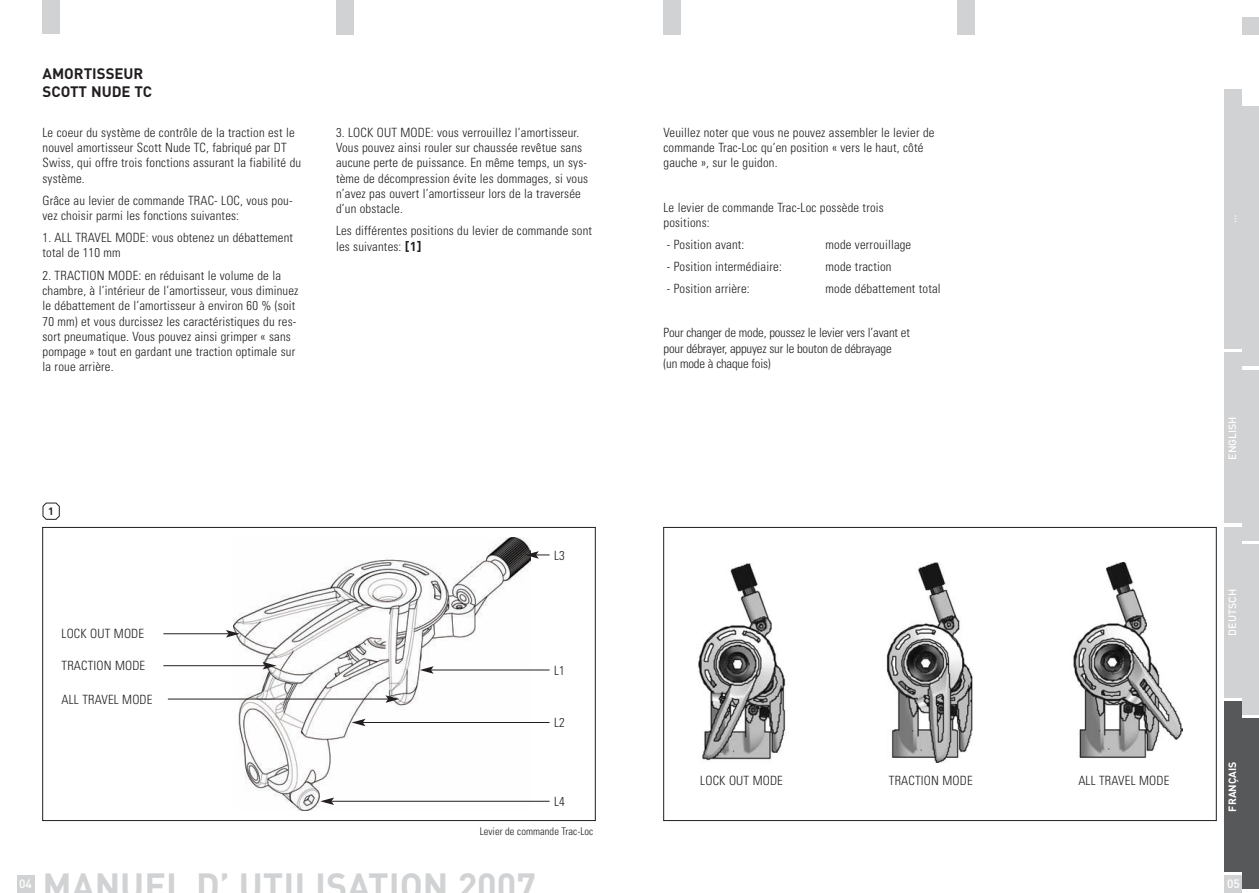
<style>
.page{position:relative;width:1259px;height:893px;background:#fff}
.page>*{position:absolute;margin:0;border:0;box-sizing:border-box;transform-origin:0 0}
.t1{font:700 36px "DIN";color:#d1d2d4}
.t2{font:700 15px/17.5px "DIN";color:#231f20}
.t3{font:300 condensed 12.75px/15.3px "Univers LT";letter-spacing:.015em;color:#231f20}
.t4{font:300 condensed 12.75px/15.3px "Univers LT";letter-spacing:-.015em;color:#231f20}
.t5{font:500 12px "DIN";color:#fff}
.t6{font:300 condensed 10.5px "Univers LT";letter-spacing:.005em;color:#231f20}
.t7{font:500 10.5px "DIN";color:#fff}
.t8{font:700 10.5px "DIN";color:#fff}
.t9{font:700 10.5px "DIN";color:#231f20}
.s1{font-family:"DIN";font-weight:700;font-stretch:normal}
</style>
<div class="page">
<div style="left:663px;top:0;width:17px;height:34px;background:#d1d2d4"></div>
<div style="left:1225px;top:353px;width:17px;height:170px;background:#d1d2d4"></div>
<div style="left:1225px;top:876px;width:17px;height:17px;background:#d1d2d4"></div>
<div style="left:1242px;top:370px;width:17px;height:170px;background:#d1d2d4"></div>
<div style="left:1242px;top:17px;width:17px;height:17px;background:#d1d2d4"></div>
<div style="left:1225px;top:89px;width:17px;height:260px;background:#d1d2d4"></div>
<div style="left:1242px;top:106px;width:17px;height:260px;background:#d1d2d4"></div>
<div style="left:1225px;top:527px;width:17px;height:170px;background:#d1d2d4"></div>
<div style="left:1225px;top:702px;width:17px;height:170px;background:#57585a"></div>
<div style="left:1242px;top:544px;width:17px;height:170px;background:#d1d2d4"></div>
<div style="left:1242px;top:719px;width:17px;height:170px;background:#57585a"></div>
<div style="left:957px;top:0;width:17px;height:34px;background:#d1d2d4"></div>
<img style="left:234px;top:537px;width:296px;height:274px">
<div style="left:43px;top:527px;width:552px;height:294px;border:1px solid #231f20"></div>
<svg style="left:42px;top:502px;width:18px;height:18px"></svg>
<hr style="left:163px;top:633px;width:66px;height:1px;background:#231f20">
<svg style="left:226px;top:630px;width:14px;height:7px"></svg>
<hr style="left:163px;top:665px;width:102px;height:1px;background:#231f20">
<svg style="left:263px;top:662px;width:14px;height:7px"></svg>
<hr style="left:168px;top:699px;width:220px;height:1px;background:#231f20">
<svg style="left:385px;top:695px;width:14px;height:8px"></svg>
<svg style="left:525px;top:551px;width:24px;height:8px"></svg>
<hr style="left:431px;top:670px;width:118px;height:1px;background:#231f20">
<svg style="left:420px;top:666px;width:14px;height:8px"></svg>
<hr style="left:363px;top:722px;width:186px;height:1px;background:#231f20">
<svg style="left:352px;top:719px;width:13px;height:7px"></svg>
<hr style="left:331px;top:801px;width:218px;height:1px;background:#231f20">
<svg style="left:320px;top:797px;width:14px;height:8px"></svg>
<div style="left:336px;top:0;width:17px;height:34px;background:#d1d2d4"></div>
<div style="left:43px;top:0;width:17px;height:34px;background:#d1d2d4"></div>
<div style="left:17px;top:876px;width:17px;height:17px;background:#d1d2d4"></div>
<img style="left:697px;top:562px;width:485px;height:200px">
<div style="left:663px;top:527px;width:553px;height:294px;border:1px solid #231f20"></div>
<p class="t2" style="left:43px;top:64px;width:111px">AMORTISSEUR<br>SCOTT NUDE TC</p>
<p class="t3" style="left:43px;top:126px;width:260px">Le coeur du système de contrôle de la traction est le nouvel amortisseur Scott Nude TC, fabriqué par DT Swiss, qui offre trois fonctions assurant la fiabilité du système.</p>
<p class="t3" style="left:43px;top:194px;width:252px">Grâce au levier de commande TRAC- LOC, vous pou&shy;vez choisir parmi les fonctions suivantes:</p>
<p class="t3" style="left:43px;top:231px;width:252px">1. ALL TRAVEL MODE: vous obtenez un débattement total de 110 mm</p>
<p class="t3" style="left:43px;top:269px;width:257px">2. TRACTION MODE: en réduisant le volume de la chambre, à l’intérieur de l’amortisseur, vous diminuez le débattement de l’amortisseur à environ 60 % (soit 70 mm) et vous durcissez les caractéristiques du res&shy;sort pneumatique. Vous pouvez ainsi grimper « sans pompage » tout en gardant une traction optimale sur la roue arrière.</p>
<p class="t3" style="left:336px;top:126px;width:254px">3. LOCK OUT MODE: vous verrouillez l’amortisseur.<br>Vous pouvez ainsi rouler sur chaussée revêtue sans aucune perte de puissance. En même temps, un sys&shy;tème de décompression évite les dommages, si vous n’avez pas ouvert l’amortisseur lors de la traversée d’un obstacle.</p>
<p class="t3" style="left:336px;top:224px;width:258px">Les différentes positions du levier de commande sont les suivantes: <span class="s1">[1]</span></p>
<p class="t9" style="left:48px;top:504px;width:7px">1</p>
<p class="t3" style="left:62px;top:627px;width:84px">LOCK OUT MODE</p>
<p class="t3" style="left:62px;top:659px;width:85px">TRACTION MODE</p>
<p class="t3" style="left:62px;top:693px;width:92px">ALL TRAVEL MODE</p>
<p class="t3" style="left:554px;top:549px;width:12px">L3</p>
<p class="t3" style="left:554px;top:664px;width:12px">L1</p>
<p class="t3" style="left:554px;top:716px;width:12px">L2</p>
<p class="t3" style="left:554px;top:795px;width:12px">L4</p>
<p class="t6" style="left:480px;top:827px;width:115px">Levier de commande Trac-Loc</p>
<p class="t5" style="left:19px;top:875px;width:14px">04</p>
<h1 class="t1" style="left:43px;top:863px;width:495px">MANUEL D’ UTILISATION 2007</h1>
<p class="t3" style="left:663px;top:126px;width:272px">Veuillez noter que vous ne pouvez assembler le levier de commande Trac-Loc qu’en position « vers le haut, côté gauche », sur le guidon.</p>
<p class="t3" style="left:663px;top:201px;width:222px">Le levier de commande Trac-Loc possède trois positions:</p>
<p class="t3" style="left:667px;top:238px;width:79px">- Position avant:</p>
<p class="t3" style="left:825px;top:238px;width:87px">mode verrouillage</p>
<p class="t3" style="left:667px;top:260px;width:116px">- Position intermédiaire:</p>
<p class="t3" style="left:825px;top:260px;width:67px">mode traction</p>
<p class="t3" style="left:667px;top:282px;width:84px">- Position arrière:</p>
<p class="t3" style="left:825px;top:282px;width:117px">mode débattement total</p>
<p class="t4" style="left:663px;top:326px;width:248px">Pour changer de mode, poussez le levier vers l’avant et pour débrayer, appuyez sur le bouton de débrayage<br>(un mode à chaque fois)</p>
<p class="t3" style="left:700px;top:774px;width:84px">LOCK OUT MODE</p>
<p class="t3" style="left:889px;top:774px;width:85px">TRACTION MODE</p>
<p class="t3" style="left:1078px;top:774px;width:92px">ALL TRAVEL MODE</p>
<p class="t7" style="left:1225px;top:223px;width:10px;rotate:-90deg">…</p>
<p class="t7" style="left:1225px;top:460px;width:45px;rotate:-90deg">ENGLISH</p>
<p class="t7" style="left:1225px;top:635px;width:48px;rotate:-90deg">DEUTSCH</p>
<p class="t8" style="left:1225px;top:811px;width:51px;rotate:-90deg">FRANÇAIS</p>
<p class="t5" style="left:1227px;top:875px;width:14px">05</p>
</div>
